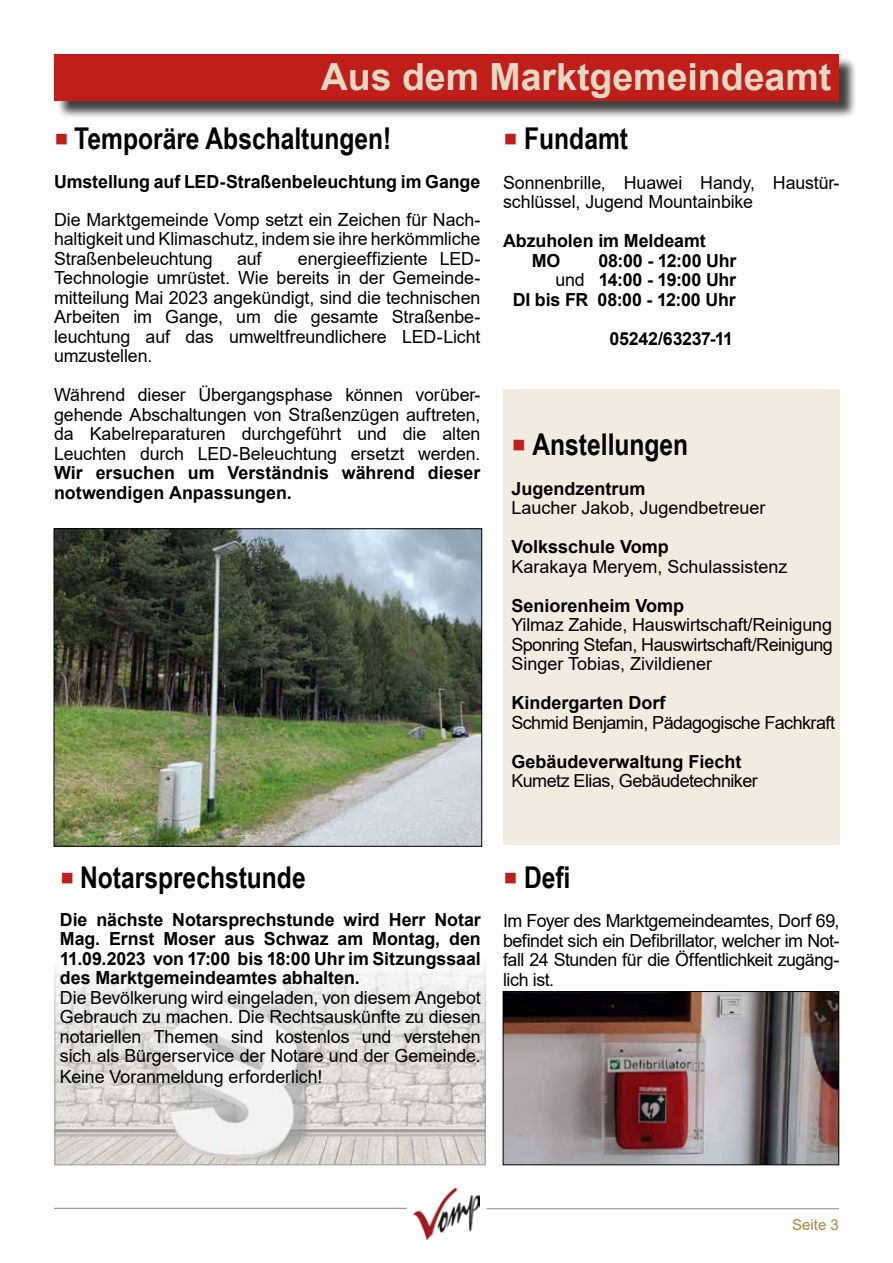
<style>
.page{position:relative;width:893px;height:1263px;background:#fff}
.page>*{position:absolute;margin:0;border:0;box-sizing:border-box;transform-origin:0 0}
.t1{font:700 37.5px "Arial";color:#e6d8c3}
.t2{font:700 30px "Arial Narrow";color:#000}
.t3{font:18px/19.5px "Arial";letter-spacing:-.005em;color:#000;text-align:justify}
.t4{font:700 18px/19.5px "Arial";color:#000}
.t5{font:18px "Arial";letter-spacing:-.03em;color:#000}
.t6{font:15px "Arial";color:#ac843e}
.s1{color:#c01e1a}
.s2{font-weight:400}
</style>
<div class="page">
<img style="left:414px;top:1187px;width:65px;height:52px">
<hr style="left:54px;top:1208px;width:352px;height:1px;background:#878787">
<hr style="left:486px;top:1208px;width:353px;height:1px;background:#878787">
<div style="left:503px;top:390px;width:337px;height:455px;background:#f2ebe0"></div>
<div style="left:56px;top:56px;width:802px;height:63px;background:#000;opacity:.75"></div>
<div style="left:54px;top:54px;width:785px;height:47px;background:#c01e1a"></div>
<img style="left:505px;top:993px;width:332px;height:170px">
<div style="left:503px;top:991px;width:336px;height:174px;border:1px solid #000"></div>
<img style="left:57px;top:966px;width:426px;height:197px">
<img style="left:56px;top:530px;width:424px;height:314px">
<div style="left:54px;top:528px;width:428px;height:318px;border:1px solid #000"></div>
<h1 class="t1" style="left:321px;top:50px;width:512px">Aus dem Marktgemeindeamt</h1>
<h2 class="t2" style="left:503px;top:116px;width:126px"><span class="s1">○</span> Fundamt</h2>
<p class="t3" style="left:503px;top:173px;width:338px">Sonnenbrille, Huawei Handy, Haustür&shy;schlüssel, Jugend Mountainbike</p>
<p class="t4" style="left:532px;top:231px;width:175px;text-indent:-29px">Abzuholen im Meldeamt<br>MO</p>
<h2 class="t2" style="left:54px;top:116px;width:339px"><span class="s1">○</span> Temporäre Abschaltungen!</h2>
<p class="t4" style="left:54px;top:173px;width:428px">Umstellung auf LED-Straßenbeleuchtung im Gange</p>
<p class="t3" style="left:54px;top:210px;width:428px">Die Marktgemeinde Vomp setzt ein Zeichen für Nach&shy;haltigkeit und Klimaschutz, indem sie ihre herkömmliche Straßenbeleuchtung</p>
<p class="t3" style="left:54px;top:249px;width:428px;text-indent:244px">energieeffiziente LED-Technologie umrüstet. Wie bereits in der Gemeinde&shy;mitteilung Mai 2023 angekündigt, sind die technischen Arbeiten im Gange, um die gesamte Straßenbe&shy;leuchtung auf das umweltfreundlichere LED-Licht umzustellen.</p>
<p class="t3" style="left:54px;top:385px;width:428px">Während dieser Übergangsphase können vorüber&shy;gehende Abschaltungen von Straßenzügen auftreten, da Kabelreparaturen durchgeführt und die alten Leuchten durch LED-Beleuchtung ersetzt werden.</p>
<p class="t4" style="left:54px;top:463px;width:428px">Wir ersuchen um Verständnis während dieser notwendigen Anpassungen.</p>
<p class="t3" style="left:237px;top:249px;width:26px">auf</p>
<p class="t4" style="left:513px;top:251px;width:225px;text-align:right">08:00 - 12:00 Uhr<br><span class="s2">und</span> 14:00 - 19:00 Uhr<br>DI bis FR 08:00 - 12:00 Uhr</p>
<p class="t4" style="left:609px;top:330px;width:125px">05242/63237-11</p>
<h2 class="t2" style="left:511px;top:422px;width:178px"><span class="s1">○</span> Anstellungen</h2>
<p class="t4" style="left:511px;top:479px;width:136px">Jugendzentrum</p>
<p class="t3" style="left:511px;top:498px;width:256px">Laucher Jakob, Jugendbetreuer</p>
<p class="t4" style="left:511px;top:537px;width:159px">Volksschule Vomp</p>
<p class="t3" style="left:511px;top:556px;width:278px">Karakaya Meryem, Schulassistenz</p>
<p class="t4" style="left:511px;top:596px;width:174px">Seniorenheim Vomp</p>
<p class="t3" style="left:511px;top:615px;width:323px">Yilmaz Zahide, Hauswirtschaft/Reinigung Sponring Stefan, Hauswirtschaft/Reinigung Singer Tobias, Zivildiener</p>
<p class="t4" style="left:511px;top:693px;width:156px">Kindergarten Dorf</p>
<p class="t5" style="left:511px;top:710px;width:325px">Schmid Benjamin, Pädagogische Fachkraft</p>
<p class="t4" style="left:511px;top:752px;width:232px">Gebäudeverwaltung Fiecht</p>
<p class="t5" style="left:511px;top:768px;width:248px">Kumetz Elias, Gebäudetechniker</p>
<h2 class="t2" style="left:60px;top:855px;width:247px"><span class="s1">○</span> Notarsprechstunde</h2>
<p class="t4" style="left:60px;top:910px;width:422px;text-align:justify">Die nächste Notarsprechstunde wird Herr Notar Mag. Ernst Moser aus Schwaz am Montag, den 11.09.2023 von 17:00 bis 18:00 Uhr im Sitzungssaal des Marktgemeindeamtes abhalten.</p>
<p class="t3" style="left:60px;top:987px;width:422px">Die Bevölkerung wird eingeladen, von diesem Angebot Gebrauch zu machen. Die Rechtsauskünfte zu diesen notariellen Themen sind kostenlos und verstehen sich als Bürgerservice der Notare und der Gemeinde.<br>Keine Voranmeldung erforderlich!</p>
<h2 class="t2" style="left:503px;top:855px;width:69px"><span class="s1">○</span> Defi</h2>
<p class="t3" style="left:503px;top:911px;width:338px">Im Foyer des Marktgemeindeamtes, Dorf 69, befindet sich ein Defibrillator, welcher im Not&shy;fall 24 Stunden für die Öffentlichkeit zugäng&shy;lich ist.</p>
<p class="t6" style="left:792px;top:1214px;width:48px">Seite 3</p>
</div>
